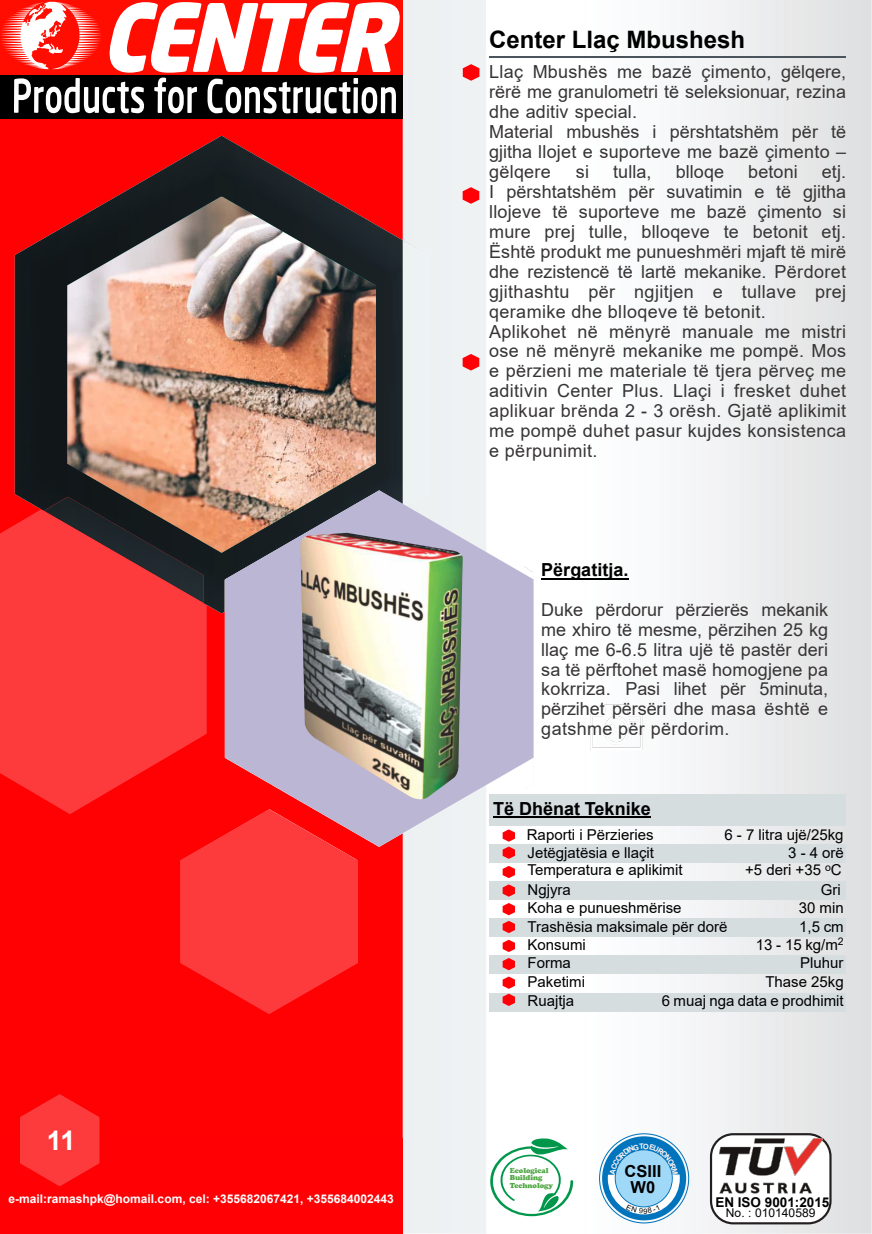
<style>
.page{position:relative;width:872px;height:1234px;background:#fff}
.page>*{position:absolute;margin:0;border:0;box-sizing:border-box;transform-origin:0 0}
.t1{font:700 27px "Arial";color:#fff}
.t2{font:700 24px "Arial";color:#000}
.t3{font:18px/20px "Arial";letter-spacing:.015em;color:#373435}
.t4{font:700 18px "Arial";color:#000}
.t5{font:700 16.5px/16.5px "Arial";color:#000;text-align:center}
.t6{font:15px "Arial";color:#000}
.t7{font:700 13.5px "Arial";color:#000}
.t8{font:700 12px "Arial";color:#fff}
.t9{font:12px "Arial";color:#000}
.t10{font:900 7.5px/7.5px "Cooper";color:#51a744}
</style>
<div class="page">
<div style="left:403px;top:0;width:83px;height:1233px;background:#eef1f3"></div>
<div style="left:0;top:118px;width:403px;height:1020px;background:#ff0003"></div>
<div style="left:0;top:1138px;width:403px;height:95px;background:#ff0004"></div>
<div style="left:403px;top:240px;width:25px;height:250px;background:#edf2f3"></div>
<svg style="left:0;top:492px;width:207px;height:322px;background:#fd3033"></svg>
<img style="left:15px;top:136px;width:388px;height:477px">
<img style="left:67px;top:197px;width:309px;height:356px">
<svg style="left:180px;top:809px;width:178px;height:205px;background:#fd2e31"></svg>
<svg style="left:20px;top:1093px;width:79px;height:93px;background:#fd2b2e"></svg>
<img style="left:44px;top:496px;width:159px;height:107px">
<img style="left:524px;top:0;width:348px;height:1233px">
<svg style="left:490px;top:1137px;width:83px;height:79px"></svg>
<div style="left:0;top:0;width:403px;height:100px;background:#ff0d00"></div>
<div style="left:0;top:75px;width:403px;height:43px;background:#000"></div>
<svg style="left:225px;top:490px;width:309px;height:356px;background:#c3a7b8"></svg>
<img style="left:300px;top:533px;width:163px;height:266px">
<svg style="left:1px;top:2px;width:399px;height:111px"></svg>
<svg style="left:463px;top:64px;width:16px;height:17px"></svg>
<svg style="left:463px;top:187px;width:16px;height:17px"></svg>
<hr style="left:541px;top:577px;width:87px;height:2px;background:#000">
<svg style="left:463px;top:354px;width:16px;height:16px"></svg>
<hr style="left:489px;top:57px;width:357px;height:1px;background:#4b545d">
<div style="left:489px;top:794px;width:357px;height:31px;background:#d6dddf"></div>
<div style="left:489px;top:844px;width:357px;height:19px;background:#d6dddf"></div>
<div style="left:489px;top:918px;width:357px;height:19px;background:#d6dddf"></div>
<div style="left:489px;top:955px;width:357px;height:19px;background:#d6dddf"></div>
<div style="left:489px;top:992px;width:357px;height:19px;background:#d6dddf"></div>
<div style="left:489px;top:881px;width:357px;height:19px;background:#d6dddf"></div>
<svg style="left:503px;top:829px;width:12px;height:29px"></svg>
<svg style="left:503px;top:865px;width:12px;height:13px"></svg>
<svg style="left:503px;top:884px;width:12px;height:12px"></svg>
<svg style="left:503px;top:903px;width:12px;height:30px"></svg>
<svg style="left:503px;top:939px;width:12px;height:31px"></svg>
<svg style="left:503px;top:976px;width:12px;height:29px"></svg>
<div style="left:710px;top:1133px;width:122px;height:91px;background:#fff;border:2px solid #231f20;border-radius:22px"></div>
<img style="left:718px;top:1137px;width:106px;height:57px">
<hr style="left:493px;top:816px;width:158px;height:2px;background:#000">
<svg style="left:599px;top:1133px;width:90px;height:90px"></svg>
<h1 class="t1" style="left:47px;top:1129px;width:30px">11</h1>
<p class="t8" style="left:9px;top:1193px;width:387px">e-mail:ramashpk@homail.com, cel: +355682067421, +355684002443</p>
<h2 class="t2" style="left:489px;top:31px;width:258px">Center Llaç Mbushesh</h2>
<p class="t3" style="left:489px;top:64px;width:358px">Llaç Mbushës me bazë çimento, gëlqere, rërë me granulometri të seleksionuar, rezina dhe aditiv special.<br>Material mbushës i përshtatshëm për të gjitha llojet e suporteve me bazë çimento – gëlqere</p>
<p class="t3" style="left:489px;top:163px;width:358px;text-indent:333px">etj.<br>I përshtatshëm për suvatimin e të gjitha llojeve të suporteve me bazë çimento si mure prej tulle, blloqeve te betonit etj.<br>Është produkt me punueshmëri mjaft të mirë dhe rezistencë të lartë mekanike. Përdoret gjithashtu për ngjitjen e tullave prej qeramike dhe blloqeve të betonit.<br>Aplikohet në mënyrë manuale me mistri ose në mënyrë mekanike me pompë. Mos e përzieni me materiale të tjera përveç me aditivin Center Plus. Llaçi i fresket duhet aplikuar brënda 2 - 3 orësh. Gjatë aplikimit me pompë duhet pasur kujdes konsistenca e përpunimit.</p>
<p class="t3" style="left:576px;top:163px;width:15px">si</p>
<p class="t3" style="left:613px;top:163px;width:40px">tulla,</p>
<p class="t3" style="left:676px;top:163px;width:50px">blloqe</p>
<p class="t3" style="left:748px;top:163px;width:51px">betoni</p>
<p class="t4" style="left:541px;top:562px;width:89px">Përgatitja.</p>
<p class="t3" style="left:541px;top:601px;width:288px;text-align:justify">Duke përdorur përzierës mekanik me xhiro të mesme, përzihen 25 kg llaç me 6-6.5 litra ujë të pastër deri sa të përftohet masë homogjene pa kokrriza. Pasi lihet për 5minuta, përzihet përsëri dhe masa është e gatshme për përdorim.</p>
<p class="t4" style="left:493px;top:801px;width:159px">Të Dhënat Teknike</p>
<p class="t6" style="left:527px;top:829px;width:128px">Raporti i Përzieries</p>
<p class="t6" style="left:724px;top:829px;width:121px">6 - 7 litra ujë/25kg</p>
<p class="t6" style="left:527px;top:846px;width:128px">Jetëgjatësia e llaçit</p>
<p class="t6" style="left:788px;top:846px;width:57px">3-4orë</p>
<p class="t6" style="left:527px;top:864px;width:157px">Temperatura e aplikimit</p>
<p class="t6" style="left:745px;top:864px;width:98px">+5 deri +35 <sup>o</sup>C</p>
<p class="t6" style="left:527px;top:883px;width:45px">Ngjyra</p>
<p class="t6" style="left:821px;top:883px;width:21px">Gri</p>
<p class="t6" style="left:527px;top:902px;width:156px">Koha e punueshmërise</p>
<p class="t6" style="left:799px;top:902px;width:46px">30 min</p>
<p class="t6" style="left:527px;top:920px;width:202px">Trashësia maksimale për dorë</p>
<p class="t6" style="left:799px;top:920px;width:46px">1,5 cm</p>
<p class="t6" style="left:527px;top:939px;width:60px">Konsumi</p>
<p class="t6" style="left:756px;top:939px;width:90px">13 - 15 kg/m<sup>2</sup></p>
<p class="t6" style="left:527px;top:956px;width:45px">Forma</p>
<p class="t6" style="left:800px;top:956px;width:45px">Pluhur</p>
<p class="t6" style="left:527px;top:975px;width:59px">Paketimi</p>
<p class="t6" style="left:765px;top:975px;width:80px">Thase 25kg</p>
<p class="t6" style="left:527px;top:994px;width:48px">Ruajtja</p>
<p class="t6" style="left:662px;top:994px;width:183px">6 muaj nga data e prodhimit</p>
<p class="t10" style="left:510px;top:1167px;width:45px">Ecological<br>Building<br>Technology</p>
<p class="t5" style="left:625px;top:1164px;width:38px">CSIII<br>W0</p>
<p class="t7" style="left:715px;top:1196px;width:116px">EN ISO 9001:2015</p>
<p class="t9" style="left:726px;top:1208px;width:91px">No. : 010140589</p>
</div>
